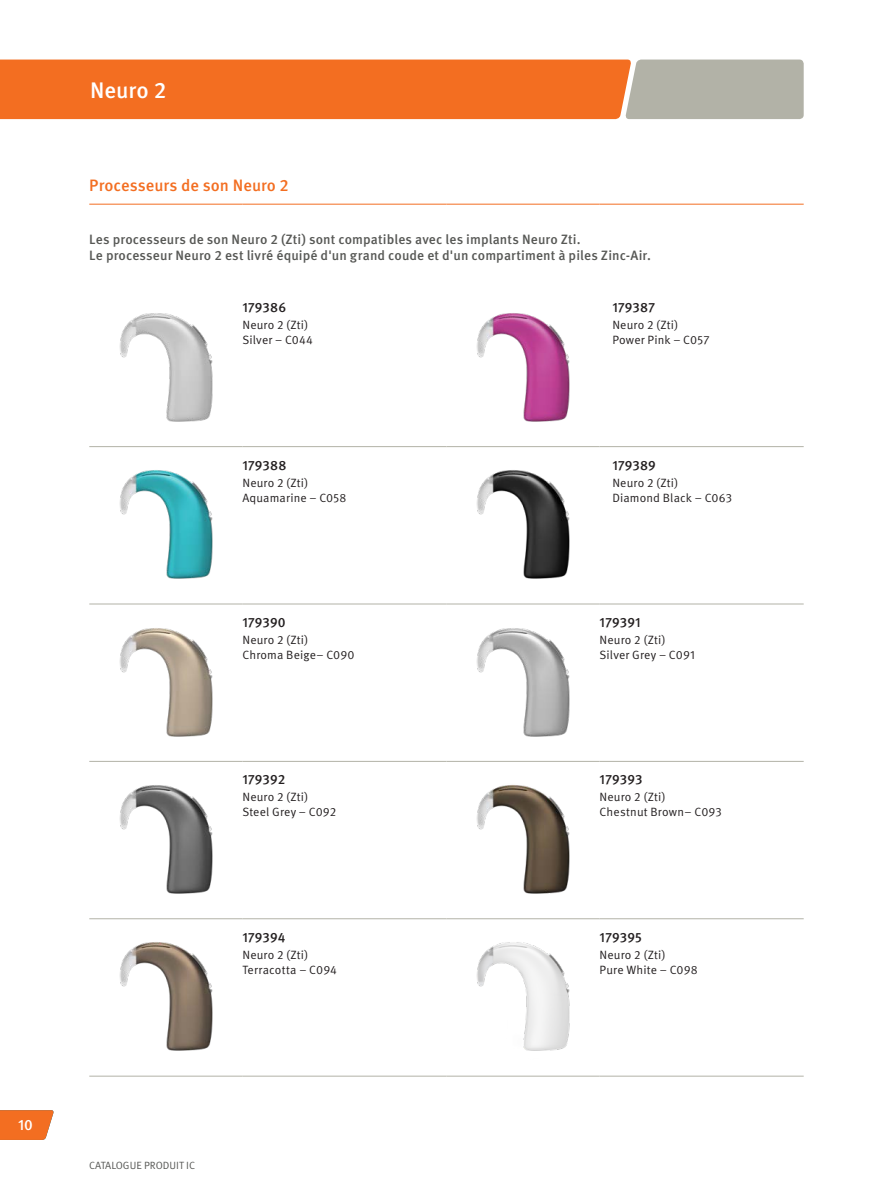
<style>
.page{position:relative;width:893px;height:1191px;background:#fff}
.page>*{position:absolute;margin:0;border:0;box-sizing:border-box;transform-origin:0 0}
.t1{font:500 22.5px "Meta Pro OM";color:#fff}
.t2{font:500 16.5px "Meta Pro OM";color:#f36e21}
.t3{font:500 15px "Meta Pro OM";color:#fff}
.t4{font:500 13.5px/16.5px "Meta Pro OM";letter-spacing:.01em;color:#575855}
.t5{font:500 13.5px "Meta Pro OM";letter-spacing:.005em;color:#231f20}
.t6{font:12px/15px "Meta Pro OM";letter-spacing:.015em;color:#231f20}
.t7{font:10.5px "Meta Pro OM";color:#575855}
</style>
<div class="page">
<svg style="left:0;top:60px;width:804px;height:59px;background:#e57d3f"></svg>
<svg style="left:0;top:1110px;width:54px;height:30px;background:#f17933"></svg>
<hr style="left:89px;top:204px;width:153px;height:1px;background:#f36e21">
<hr style="left:242px;top:204px;width:204px;height:1px;background:#f36e21">
<hr style="left:446px;top:204px;width:154px;height:1px;background:#f36e21">
<hr style="left:600px;top:204px;width:204px;height:1px;background:#f36e21">
<hr style="left:89px;top:446px;width:153px;height:1px;background:#b2b2a7">
<hr style="left:242px;top:446px;width:204px;height:1px;background:#b2b2a7">
<hr style="left:446px;top:446px;width:154px;height:1px;background:#b2b2a7">
<hr style="left:600px;top:446px;width:204px;height:1px;background:#b2b2a7">
<hr style="left:89px;top:603px;width:153px;height:1px;background:#b2b2a7">
<hr style="left:242px;top:603px;width:204px;height:1px;background:#b2b2a7">
<hr style="left:446px;top:603px;width:154px;height:1px;background:#b2b2a7">
<hr style="left:600px;top:603px;width:204px;height:1px;background:#b2b2a7">
<hr style="left:89px;top:761px;width:153px;height:1px;background:#b2b2a7">
<hr style="left:242px;top:761px;width:204px;height:1px;background:#b2b2a7">
<hr style="left:446px;top:761px;width:154px;height:1px;background:#b2b2a7">
<hr style="left:600px;top:761px;width:204px;height:1px;background:#b2b2a7">
<hr style="left:89px;top:918px;width:153px;height:1px;background:#b2b2a7">
<hr style="left:242px;top:918px;width:204px;height:1px;background:#b2b2a7">
<hr style="left:446px;top:918px;width:154px;height:1px;background:#b2b2a7">
<hr style="left:600px;top:918px;width:204px;height:1px;background:#b2b2a7">
<hr style="left:89px;top:1075px;width:153px;height:1px;background:#b2b2a7">
<hr style="left:242px;top:1075px;width:204px;height:1px;background:#b2b2a7">
<hr style="left:446px;top:1075px;width:154px;height:1px;background:#b2b2a7">
<hr style="left:600px;top:1075px;width:204px;height:1px;background:#b2b2a7">
<img style="left:119px;top:313px;width:94px;height:109px">
<img style="left:476px;top:313px;width:94px;height:109px">
<img style="left:119px;top:470px;width:94px;height:109px">
<img style="left:476px;top:470px;width:94px;height:109px">
<img style="left:119px;top:628px;width:94px;height:109px">
<img style="left:476px;top:628px;width:94px;height:109px">
<img style="left:119px;top:785px;width:94px;height:109px">
<img style="left:476px;top:785px;width:94px;height:109px">
<img style="left:119px;top:942px;width:94px;height:109px">
<img style="left:476px;top:942px;width:94px;height:109px">
<h1 class="t1" style="left:90px;top:76px;width:78px">Neuro 2</h1>
<h2 class="t2" style="left:89px;top:175px;width:201px">Processeurs de son Neuro 2</h2>
<p class="t4" style="left:89px;top:231px;width:563px">Les processeurs de son Neuro 2 (Zti) sont compatibles avec les implants Neuro Zti.<br>Le processeur Neuro 2 est livré équipé d'un grand coude et d'un compartiment à piles Zinc-Air.</p>
<p class="t5" style="left:242px;top:299px;width:45px">179386</p>
<p class="t6" style="left:242px;top:318px;width:72px">Neuro 2 (Zti)<br>Silver – C044</p>
<p class="t5" style="left:612px;top:299px;width:44px">179387</p>
<p class="t6" style="left:612px;top:318px;width:99px">Neuro 2 (Zti)<br>Power Pink – C057</p>
<p class="t5" style="left:242px;top:456px;width:46px">179388</p>
<p class="t6" style="left:242px;top:475px;width:106px">Neuro 2 (Zti)<br>Aquamarine – C058</p>
<p class="t5" style="left:242px;top:614px;width:45px">179390</p>
<p class="t6" style="left:242px;top:632px;width:114px">Neuro 2 (Zti)<br>Chroma Beige– C090</p>
<p class="t5" style="left:242px;top:771px;width:44px">179392</p>
<p class="t6" style="left:242px;top:790px;width:95px">Neuro 2 (Zti)<br>Steel Grey – C092</p>
<p class="t5" style="left:242px;top:928px;width:45px">179394</p>
<p class="t6" style="left:242px;top:947px;width:96px">Neuro 2 (Zti)<br>Terracotta – C094</p>
<p class="t5" style="left:612px;top:456px;width:45px">179389</p>
<p class="t6" style="left:612px;top:475px;width:121px">Neuro 2 (Zti)<br>Diamond Black – C063</p>
<p class="t5" style="left:600px;top:614px;width:43px">179391</p>
<p class="t6" style="left:600px;top:632px;width:97px">Neuro 2 (Zti)<br>Silver Grey – C091</p>
<p class="t5" style="left:600px;top:771px;width:44px">179393</p>
<p class="t6" style="left:600px;top:790px;width:124px">Neuro 2 (Zti)<br>Chestnut Brown– C093</p>
<p class="t5" style="left:600px;top:928px;width:44px">179395</p>
<p class="t6" style="left:600px;top:947px;width:100px">Neuro 2 (Zti)<br>Pure White – C098</p>
<p class="t3" style="left:18px;top:1115px;width:16px">10</p>
<p class="t7" style="left:89px;top:1159px;width:107px">CATALOGUE PRODUIT IC</p>
</div>
